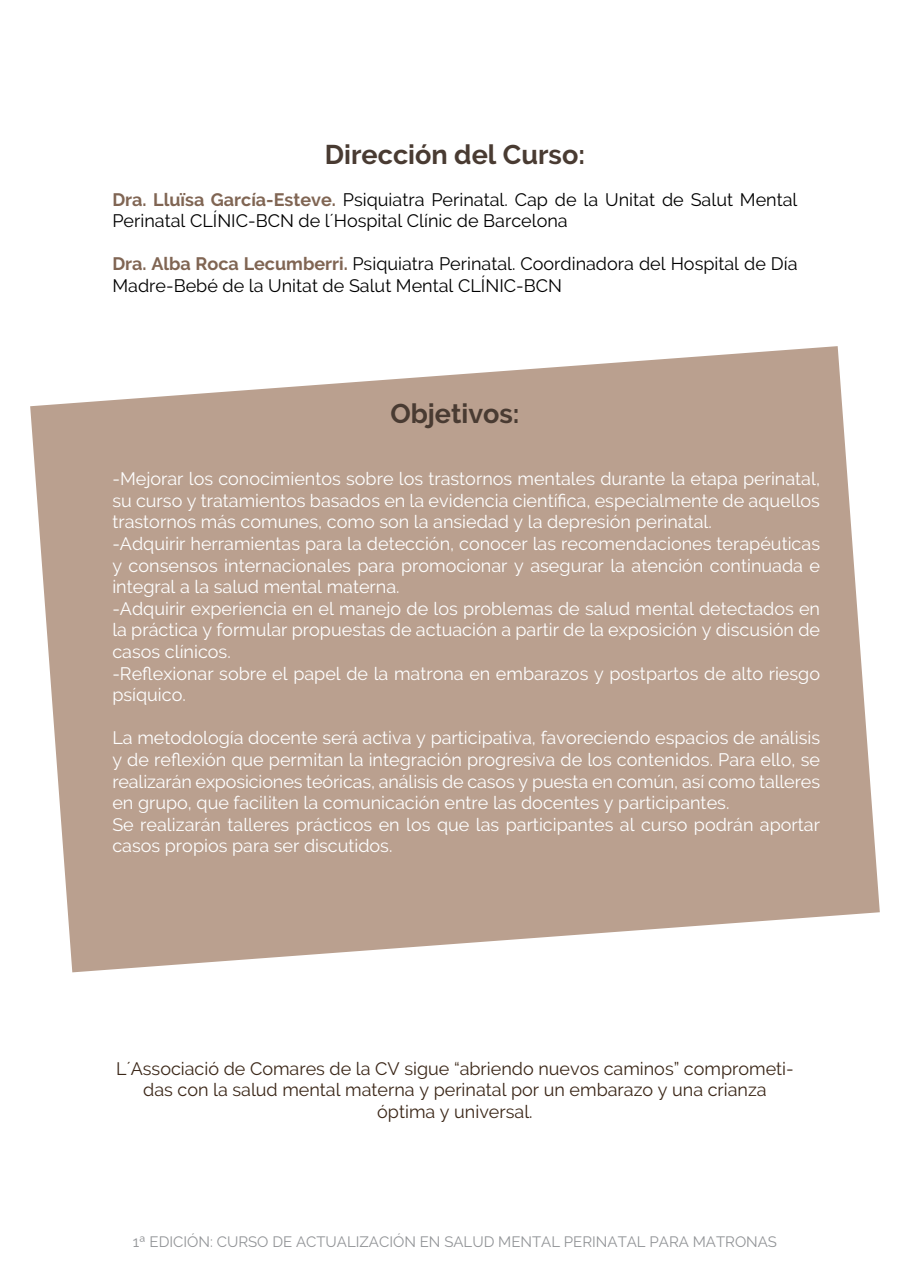
<style>
.page{position:relative;width:910px;height:1280px;background:#fff}
.page>*{position:absolute;margin:0;border:0;box-sizing:border-box;transform-origin:0 0}
.t1{font:700 27px "Raleway";color:#493b32}
.t2{font:18px/21.6px "Raleway";color:#fff}
.t3{font:18px/21.6px "Raleway";color:#000001}
.t4{font:18px/21.6px "Raleway";color:#3b2718;text-align:center}
.t5{font:15px "Raleway";color:#939598}
.s1{font-weight:700;color:#806553}
</style>
<div class="page">
<svg style="left:30px;top:346px;width:850px;height:626px;background:#c3ac9e"></svg>
<h1 class="t1" style="left:325px;top:139px;width:262px">Dirección del Curso:</h1>
<p class="t3" style="left:112px;top:188px;width:687px"><span class="s1">Dra. Lluïsa García-Esteve.</span> Psiquiatra Perinatal. Cap de la Unitat de Salut Mental<br>Perinatal CLÍNIC-BCN de l´Hospital Clínic de Barcelona</p>
<p class="t3" style="left:112px;top:253px;width:687px"><span class="s1">Dra. Alba Roca Lecumberri.</span> Psiquiatra Perinatal. Coordinadora del Hospital de Día<br>Madre-Bebé de la Unitat de Salut Mental CLÍNIC-BCN</p>
<h1 class="t1" style="left:390px;top:398px;width:131px">Objetivos:</h1>
<p class="t2" style="left:112px;top:468px;width:709px">-Mejorar los conocimientos sobre los trastornos mentales durante la etapa perinatal, su curso y tratamientos basados en la evidencia científica, especialmente de aquellos trastornos más comunes, como son la ansiedad y la depresión perinatal.<br>-Adquirir herramientas para la detección, conocer las recomendaciones terapéuticas y consensos internacionales para promocionar y asegurar la atención continuada e integral a la salud mental materna.<br>-Adquirir experiencia en el manejo de los problemas de salud mental detectados en la práctica y formular propuestas de actuación a partir de la exposición y discusión de casos clínicos.<br>-Reflexionar sobre el papel de la matrona en embarazos y postpartos de alto riesgo psíquico.</p>
<p class="t2" style="left:112px;top:727px;width:709px">La metodología docente será activa y participativa, favoreciendo espacios de análisis y de reflexión que permitan la integración progresiva de los contenidos. Para ello, se realizarán exposiciones teóricas, análisis de casos y puesta en común, así como talleres en grupo, que faciliten la comunicación entre las docentes y participantes.<br>Se realizarán talleres prácticos en los que las participantes al curso podrán aportar casos propios para ser discutidos.</p>
<p class="t4" style="left:116px;top:1057px;width:679px">L´Associació de Comares de la CV sigue “abriendo nuevos caminos” comprometi&shy;das con la salud mental materna y perinatal por un embarazo y una crianza óptima y universal.</p>
<p class="t5" style="left:133px;top:1233px;width:646px">1ª EDICIÓN: CURSO DE ACTUALIZACIÓN EN SALUD MENTAL PERINATAL PARA MATRONAS</p>
</div>
